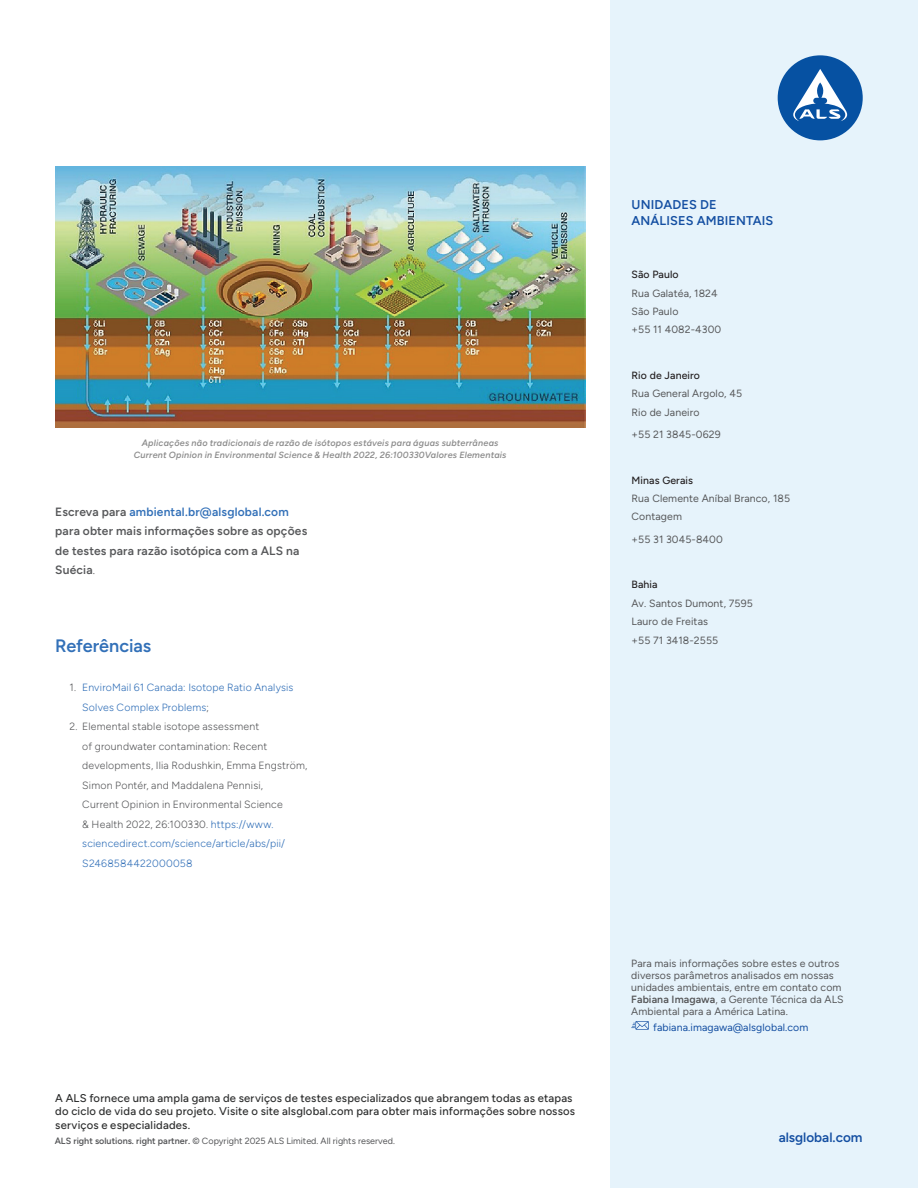
<style>
.page{position:relative;width:918px;height:1188px;background:#fff}
.page>*{position:absolute;margin:0;border:0;box-sizing:border-box;transform-origin:0 0}
.t1{font:600 18px "Figtree";letter-spacing:-.005em;color:#3270b8}
.t2{font:500 13.5px "Avenir Next LT Pro";color:#144fa2}
.t3{font:600 13.5px "Figtree";color:#144fa2}
.t4{font:600 12.75px/15.3px "Figtree";letter-spacing:.01em;color:#144fa2}
.t5{font:600 12px/19.5px "Figtree";letter-spacing:.015em;color:#57585a}
.t6{font:500 11.25px/13.5px "Figtree";letter-spacing:.02em;color:#2e2f2f}
.t7{font:10.5px/18.5px "Figtree";letter-spacing:.01em;color:#57585a}
.t8{font:300 10.5px/19.5px "Figtree";letter-spacing:.02em;color:#57585a}
.t9{font:300 10.5px/19.5px "Figtree";letter-spacing:.02em;color:#3270b8}
.t10{font:500 10.5px "Figtree";letter-spacing:.01em;color:#231f20}
.t11{font:10.5px "Figtree";letter-spacing:.01em;color:#144fa2}
.t12{font:italic 600 9px/12px "Figtree";letter-spacing:.02em;color:#8e8e8e;text-align:center}
.t13{font:9px "Figtree";color:#57585a}
.s1{color:#3270b8}
.s2{font-weight:300}
.s3{color:#57585a}
.s4{font-weight:600}
.s5{font-family:"Avenir Next LT Pro"}
.s6{font-weight:500}
</style>
<div class="page">
<div style="left:611px;top:0;width:307px;height:1188px;background:#e6f3fb"></div>
<svg style="left:631px;top:1021px;width:18px;height:9px"></svg>
<div style="left:778px;top:55px;width:85px;height:85px;background:#0651a2;border-radius:50%"></div>
<svg style="left:793px;top:69px;width:54px;height:52px"></svg>
<img style="left:55px;top:167px;width:530px;height:261px">
<p class="t12" style="left:134px;top:437px;width:374px">Aplicações não tradicionais de razão de isótopos estáveis para águas subterrâneas<br>Current Opinion in Environmental Science &amp; Health 2022, 26:100330Valores Elementais</p>
<p class="t5" style="left:55px;top:502px;width:253px">Escreva para <span class="s1">ambiental.br@alsglobal.com </span>para obter mais informações sobre as opções de testes para razão isotópica com a ALS na Suécia<span class="s2">.</span></p>
<h1 class="t1" style="left:55px;top:636px;width:98px">Referências</h1>
<p class="t9" style="left:82px;top:678px;width:213px;text-indent:-13px"><span class="s3">1.</span> EnviroMail 61 Canada: Isotope Ratio Analysis<br>Solves Complex Problems<span class="s3">;</span></p>
<p class="t8" style="left:82px;top:717px;width:227px;text-indent:-13px">2. Elemental stable isotope assessment<br>of groundwater contamination: Recent developments, Ilia Rodushkin, Emma Engström, Simon Pontér, and Maddalena Pennisi,<br>Current Opinion in Environmental Science<br>&amp; Health 2022, 26:100330. <span class="s1">https://www. sciencedirect.com/science/article/abs/pii/ S2468584422000058</span></p>
<p class="t4" style="left:632px;top:197px;width:143px">UNIDADES DE<br>ANÁLISES AMBIENTAIS</p>
<p class="t10" style="left:632px;top:269px;width:49px">São Paulo</p>
<p class="t7" style="left:632px;top:284px;width:91px">Rua Galatéa, 1824<br>São Paulo<br>+55 11 4082-4300</p>
<p class="t10" style="left:632px;top:369px;width:70px">Rio de Janeiro</p>
<p class="t7" style="left:632px;top:384px;width:112px">Rua General Argolo, 45<br>Rio de Janeiro</p>
<p class="t7" style="left:632px;top:425px;width:91px">+55 21 3845-0629</p>
<p class="t10" style="left:632px;top:474px;width:63px">Minas Gerais</p>
<p class="t7" style="left:632px;top:489px;width:160px">Rua Clemente Aníbal Branco, 185<br>Contagem</p>
<p class="t7" style="left:632px;top:530px;width:93px">+55 31 3045-8400</p>
<p class="t10" style="left:632px;top:579px;width:28px">Bahia</p>
<p class="t7" style="left:632px;top:594px;width:123px">Av. Santos Dumont, 7595<br>Lauro de Freitas<br>+55 71 3418-2555</p>
<p class="t7" style="left:631px;top:957px;width:214px;line-height:12px">Para mais informações sobre estes e outros diversos parâmetros analisados em nossas unidades ambientais, entre em contato com <span class="s4">Fabiana Imagawa</span><span class="s5">,</span> a Gerente Técnica da ALS Ambiental para a América Latina.</p>
<p class="t11" style="left:653px;top:1021px;width:157px">fabiana.imagawa@alsglobal.com</p>
<p class="t6" style="left:55px;top:1091px;width:521px">A ALS fornece uma ampla gama de serviços de testes especializados que abrangem todas as etapas do ciclo de vida do seu projeto. Visite o site alsglobal.com para obter mais informações sobre nossos serviços e especialidades.</p>
<p class="t13" style="left:55px;top:1135px;width:342px"><span class="s4">ALS right solutions. right partner.</span> <span class="s6">©</span> Copyright 2025 ALS Limited. All rights reserved.</p>
<p class="t2" style="left:776px;top:1126px;width:88px">alsglobal.com</p>
<p class="t3" style="left:779px;top:1129px;width:85px">alsglobal.com</p>
</div>
